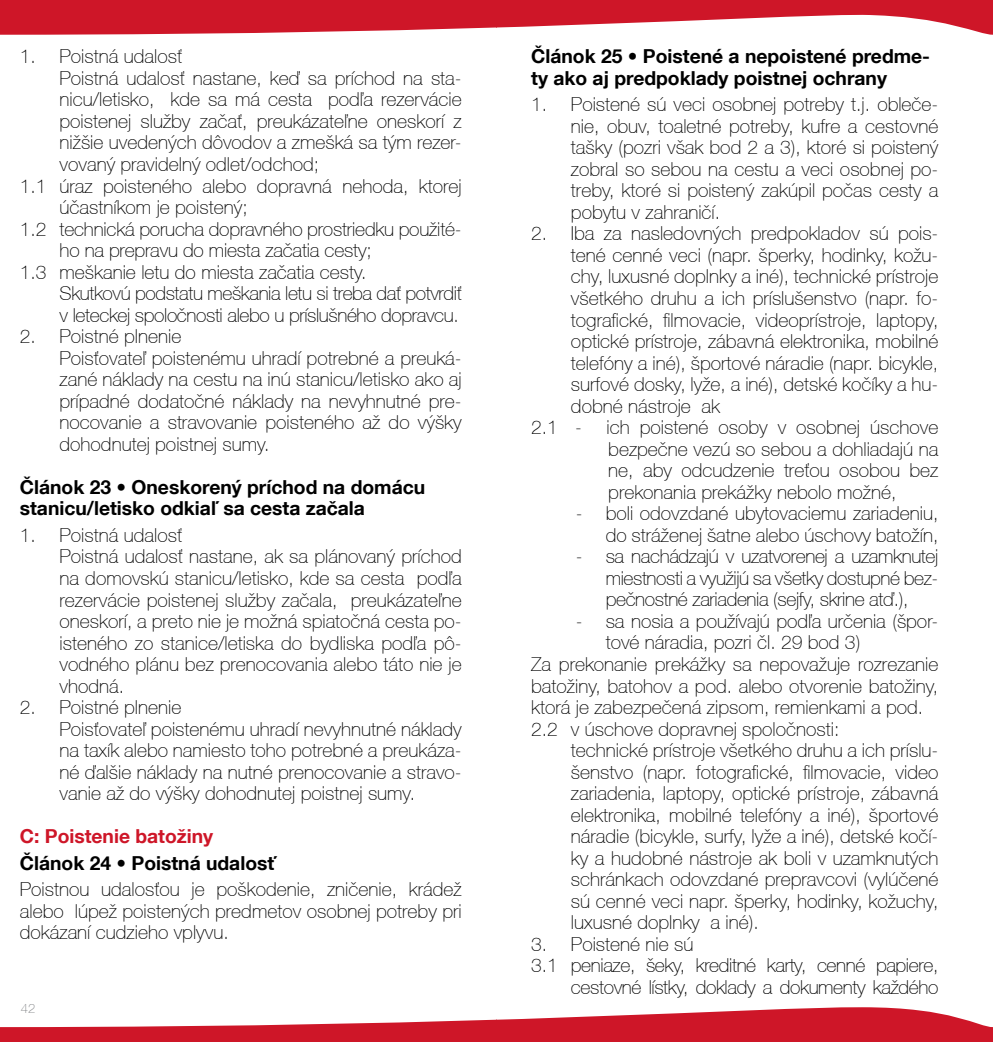
<style>
.page{position:relative;width:993px;height:1042px;background:#fff}
.page>*{position:absolute;margin:0;border:0;box-sizing:border-box;transform-origin:0 0}
.t1{font:100 19.25px/21.5px "Helvetica Neue CE";color:#000;text-align:justify}
.t2{font:100 19.25px "Helvetica Neue CE";letter-spacing:-.02em;color:#000}
.t3{font:700 19.25px/21.5px "Helvetica Neue LT Com";color:#000}
.t4{font:700 19.25px "Helvetica Neue LT Com";color:#ce1628}
.t5{font:100 13.12px "Helvetica Neue CE";color:#808285}
</style>
<div class="page">
<svg style="left:0;top:0;width:992px;height:35px"></svg>
<svg style="left:0;top:1007px;width:992px;height:35px"></svg>
<p class="t1" style="left:20px;top:46px;width:163px">1. Poistná udalosť</p>
<p class="t1" style="left:60px;top:68px;width:403px">Poistná udalosť nastane, keď sa príchod na sta-</p>
<p class="t1" style="left:60px;top:89px;width:403px">nicu/letisko, kde sa má cesta podľa rezervácie</p>
<p class="t1" style="left:60px;top:111px;width:403px">poistenej služby začať, preukázateľne oneskorí z</p>
<p class="t1" style="left:60px;top:132px;width:403px">nižšie uvedených dôvodov a zmešká sa tým rezer-</p>
<p class="t1" style="left:60px;top:154px;width:261px">vovaný pravidelný odlet/odchod;</p>
<p class="t1" style="left:20px;top:175px;width:443px">1.1 úraz poisteného alebo dopravná nehoda, ktorej</p>
<p class="t1" style="left:60px;top:197px;width:189px">účastníkom je poistený;</p>
<p class="t1" style="left:20px;top:218px;width:443px">1.2 technická porucha dopravného prostriedku použité-</p>
<p class="t1" style="left:60px;top:240px;width:313px">ho na prepravu do miesta začatia cesty;</p>
<p class="t1" style="left:20px;top:261px;width:348px">1.3 meškanie letu do miesta začatia cesty.</p>
<p class="t2" style="left:60px;top:282px;width:403px">Skutkovú podstatu meškania letu si treba dať potvrdiť</p>
<p class="t2" style="left:60px;top:304px;width:400px">v leteckej spoločnosti alebo u príslušného dopravcu.</p>
<p class="t1" style="left:60px;top:326px;width:403px;text-align:left;text-indent:-40px">2. Poistné plnenie<br>Poisťovateľ poistenému uhradí potrebné a preuká&shy;zané náklady na cestu na inú stanicu/letisko ako aj prípadné dodatočné náklady na nevyhnutné pre&shy;nocovanie a stravovanie poisteného až do výšky dohodnutej poistnej sumy.</p>
<p class="t3" style="left:20px;top:476px;width:407px">Článok 23 • Oneskorený príchod na domácu stanicu/letisko odkiaľ sa cesta začala</p>
<p class="t1" style="left:60px;top:525px;width:403px;text-align:left;text-indent:-40px">1. Poistná udalosť<br>Poistná udalosť nastane, ak sa plánovaný príchod na domovskú stanicu/letisko, kde sa cesta podľa rezervácie poistenej služby začala, preukázateľne oneskorí, a preto nie je možná spiatočná cesta po&shy;isteného zo stanice/letiska do bydliska podľa pô&shy;vodného plánu bez prenocovania alebo táto nie je vhodná.</p>
<p class="t1" style="left:60px;top:697px;width:403px;text-align:left;text-indent:-40px">2. Poistné plnenie<br>Poisťovateľ poistenému uhradí nevyhnutné náklady na taxík alebo namiesto toho potrebné a preukáza&shy;né ďalšie náklady na nutné prenocovanie a stravo&shy;vanie až do výšky dohodnutej poistnej sumy.</p>
<p class="t4" style="left:20px;top:824px;width:195px">C: Poistenie batožiny</p>
<p class="t3" style="left:20px;top:851px;width:257px">Článok 24 • Poistná udalosť</p>
<p class="t1" style="left:20px;top:879px;width:443px">Poistnou udalosťou je poškodenie, zničenie, krádež alebo lúpež poistených predmetov osobnej potreby pri dokázaní cudzieho vplyvu.</p>
<p class="t5" style="left:21px;top:1001px;width:16px">42</p>
<p class="t3" style="left:531px;top:45px;width:400px">Článok 25 • Poistené a nepoistené predme&shy;ty ako aj predpoklady poistnej ochrany</p>
<p class="t1" style="left:570px;top:94px;width:369px;text-indent:-40px">1. Poistené sú veci osobnej potreby t.j. obleče&shy;nie, obuv, toaletné potreby, kufre a cestovné tašky (pozri však bod 2 a 3), ktoré si poistený zobral so sebou na cestu a veci osobnej po&shy;treby, ktoré si poistený zakúpil počas cesty a pobytu v zahraničí.</p>
<p class="t1" style="left:531px;top:223px;width:408px">2. Iba za nasledovných predpokladov sú pois-</p>
<p class="t1" style="left:570px;top:245px;width:369px">tené cenné veci (napr. šperky, hodinky, kožu-</p>
<p class="t1" style="left:570px;top:266px;width:369px">chy, luxusné doplnky a iné), technické prístroje</p>
<p class="t1" style="left:570px;top:288px;width:369px">všetkého druhu a ich príslušenstvo (napr. fo-</p>
<p class="t1" style="left:570px;top:309px;width:369px">tografi cké, fi lmovacie, videoprístroje, laptopy,</p>
<p class="t1" style="left:570px;top:331px;width:369px">optické prístroje, zábavná elektronika, mobilné</p>
<p class="t1" style="left:570px;top:352px;width:369px">telefóny a iné), športové náradie (napr. bicykle,</p>
<p class="t1" style="left:570px;top:374px;width:369px">surfové dosky, lyže, a iné), detské kočíky a hu-</p>
<p class="t1" style="left:570px;top:395px;width:151px">dobné nástroje ak</p>
<p class="t1" style="left:531px;top:417px;width:52px">2.1 -</p>
<p class="t1" style="left:606px;top:417px;width:333px">ich poistené osoby v osobnej úschove bezpečne vezú so sebou a dohliadajú na ne, aby odcudzenie treťou osobou bez prekonania prekážky nebolo možné,</p>
<p class="t1" style="left:575px;top:503px;width:364px;text-align:right">- boli odovzdané ubytovaciemu zariadeniu, do stráženej šatne alebo úschovy batožín,</p>
<p class="t1" style="left:605px;top:546px;width:334px;text-indent:-30px">- sa nachádzajú v uzatvorenej a uzamknutej miestnosti a využijú sa všetky dostupné bez&shy;pečnostné zariadenia (sejfy, skrine atď.),</p>
<p class="t1" style="left:575px;top:611px;width:364px">- sa nosia a používajú podľa určenia (špor-</p>
<p class="t1" style="left:605px;top:632px;width:256px">tové náradia, pozri čl. 29 bod 3)</p>
<p class="t1" style="left:531px;top:654px;width:408px">Za prekonanie prekážky sa nepovažuje rozrezanie</p>
<p class="t1" style="left:531px;top:675px;width:408px">batožiny, batohov a pod. alebo otvorenie batožiny,</p>
<p class="t1" style="left:531px;top:697px;width:393px">ktorá je zabezpečená zipsom, remienkami a pod.</p>
<p class="t1" style="left:531px;top:718px;width:309px">2.2 v úschove dopravnej spoločnosti:</p>
<p class="t1" style="left:570px;top:740px;width:369px">technické prístroje všetkého druhu a ich príslu-</p>
<p class="t1" style="left:570px;top:761px;width:369px">šenstvo (napr. fotografické, fi lmovacie, video</p>
<p class="t1" style="left:570px;top:783px;width:369px">zariadenia, laptopy, optické prístroje, zábavná</p>
<p class="t1" style="left:570px;top:804px;width:369px">elektronika, mobilné telefóny a iné), športové</p>
<p class="t1" style="left:570px;top:826px;width:369px">náradie (bicykle, surfy, lyže a iné), detské kočí-</p>
<p class="t1" style="left:570px;top:847px;width:369px">ky a hudobné nástroje ak boli v uzamknutých</p>
<p class="t1" style="left:570px;top:869px;width:369px">schránkach odovzdané prepravcovi (vylúčené</p>
<p class="t1" style="left:570px;top:890px;width:369px">sú cenné veci napr. šperky, hodinky, kožuchy,</p>
<p class="t1" style="left:570px;top:912px;width:189px">luxusné doplnky a iné).</p>
<p class="t1" style="left:531px;top:933px;width:164px">3. Poistené nie sú</p>
<p class="t2" style="left:531px;top:954px;width:408px">3.1 peniaze, šeky, kreditné karty, cenné papiere,</p>
<p class="t2" style="left:570px;top:976px;width:369px">cestovné lístky, doklady a dokumenty každého</p>
</div>
